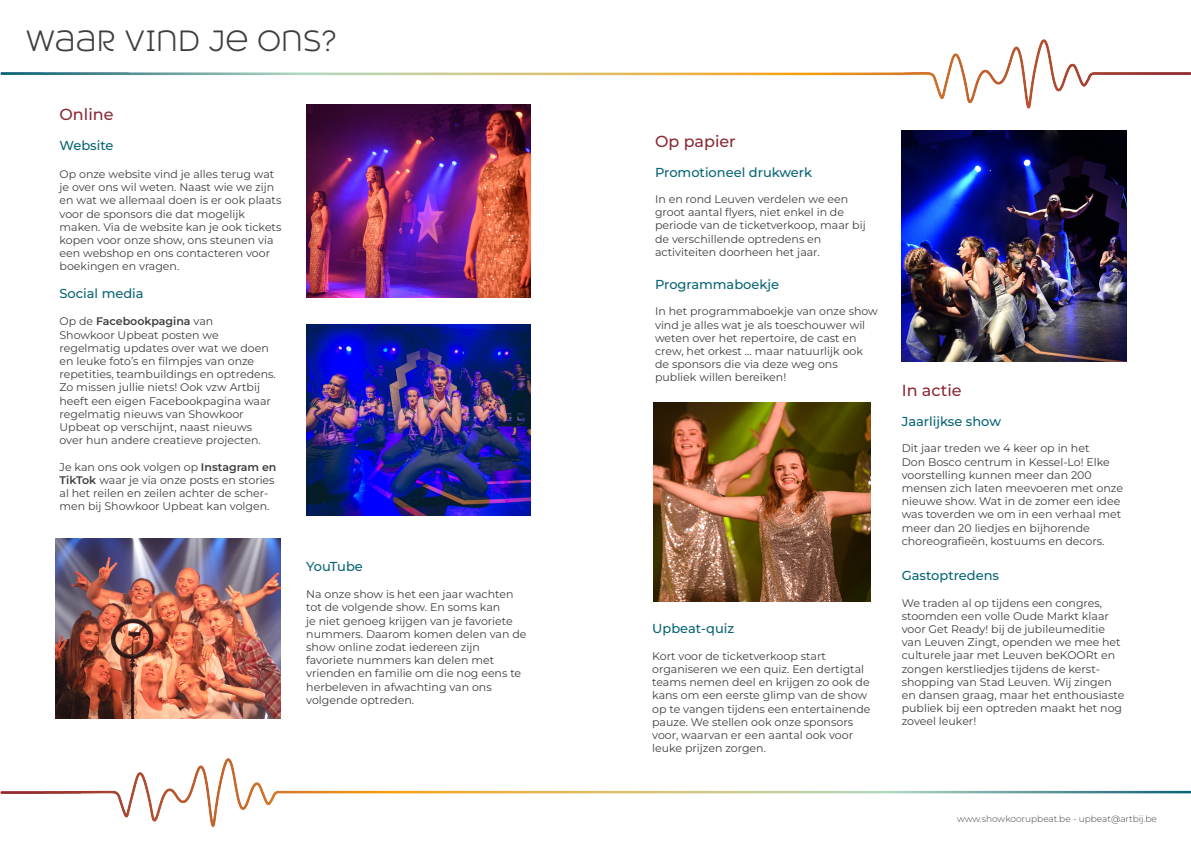
<style>
.page{position:relative;width:1191px;height:842px;background:#fff}
.page>*{position:absolute;margin:0;border:0;box-sizing:border-box;transform-origin:0 0}
.t1{font:300 28px "Heavitas Neue";color:#3e3e3f}
.t2{font:500 16px "Montserrat";color:#8b2a34}
.t3{font:500 13px "Montserrat";color:#086575}
.t4{font:11px/13.2px "Montserrat";color:#3e3e3f}
.t5{font:300 9px "Montserrat";color:#3e3e3f}
.s1{font-weight:600}
</style>
<div class="page">
<img style="left:0;top:758px;width:1191px;height:68px">
<img style="left:653px;top:403px;width:217px;height:198px">
<img style="left:901px;top:130px;width:225px;height:231px">
<img style="left:56px;top:539px;width:224px;height:179px">
<img style="left:306px;top:108px;width:225px;height:190px">
<img style="left:306px;top:324px;width:225px;height:192px">
<img style="left:0;top:40px;width:1191px;height:68px">
<p class="t1" style="left:26px;top:24px;width:313px">WAAR VIND JE ONS?</p>
<p class="t2" style="left:60px;top:104px;width:55px">Online</p>
<p class="t3" style="left:60px;top:137px;width:55px">Website</p>
<p class="t4" style="left:60px;top:167px;width:223px">Op onze website vind je alles terug wat je over ons wil weten. Naast wie we zijn en wat we allemaal doen is er ook plaats voor de sponsors die dat mogelijk maken. Via de website kan je ook tickets kopen voor onze show, ons steunen via een webshop en ons contacteren voor boekingen en vragen.</p>
<p class="t3" style="left:60px;top:284px;width:86px">Social media</p>
<p class="t4" style="left:60px;top:314px;width:218px">Op de <span class="s1">Facebookpagina</span> van<br>Showkoor Upbeat posten we regelmatig updates over wat we doen en leuke foto’s en filmpjes van onze repetities, teambuildings en optredens.<br>Zo missen jullie niets! Ook vzw Artbij heeft een eigen Facebookpagina waar regelmatig nieuws van Showkoor</p>
<p class="t4" style="left:60px;top:420px;width:203px">Upbeat op verschijnt, naast nieuws over hun andere creatieve projecten.</p>
<p class="t4" style="left:60px;top:460px;width:218px">Je kan ons ook volgen op <span class="s1">Instagram en TikTok</span> waar je via onze posts en stories al het reilen en zeilen achter de scher&shy;men bij Showkoor Upbeat kan volgen.</p>
<p class="t3" style="left:306px;top:557px;width:58px">YouTube</p>
<p class="t4" style="left:306px;top:587px;width:222px">Na onze show is het een jaar wachten tot de volgende show. En soms kan<br>je niet genoeg krijgen van je favoriete nummers. Daarom komen delen van de show online zodat iedereen zijn</p>
<p class="t4" style="left:306px;top:653px;width:189px">favoriete nummers kan delen met</p>
<p class="t4" style="left:306px;top:666px;width:216px">vrienden en familie om die nog eens te herbeleven in afwachting van ons</p>
<p class="t4" style="left:306px;top:693px;width:109px">volgende optreden.</p>
<p class="t2" style="left:655px;top:130px;width:82px">Op papier</p>
<p class="t3" style="left:655px;top:163px;width:159px">Promotioneel drukwerk</p>
<p class="t4" style="left:655px;top:192px;width:212px">In en rond Leuven verdelen we een groot aantal flyers, niet enkel in de periode van de ticketverkoop, maar bij de verschillende optredens en activiteiten doorheen het jaar.</p>
<p class="t3" style="left:655px;top:275px;width:126px">Programmaboekje</p>
<p class="t4" style="left:655px;top:304px;width:224px">In het programmaboekje van onze show vind je alles wat je als toeschouwer wil weten over het repertoire, de cast en crew, het orkest ... maar natuurlijk ook de sponsors die via deze weg ons</p>
<p class="t4" style="left:655px;top:370px;width:133px">publiek willen bereiken!</p>
<p class="t3" style="left:652px;top:620px;width:83px">Upbeat-quiz</p>
<p class="t4" style="left:652px;top:649px;width:220px">Kort voor de ticketverkoop start organiseren we een quiz. Een dertigtal teams nemen deel en krijgen zo ook de kans om een eerste glimp van de show op te vangen tijdens een entertainende pauze. We stellen ook onze sponsors voor, waarvan er een aantal ook voor leuke prijzen zorgen.</p>
<p class="t2" style="left:901px;top:379px;width:61px">In actie</p>
<p class="t3" style="left:901px;top:412px;width:101px">Jaarlijkse show</p>
<p class="t4" style="left:901px;top:441px;width:189px">Dit jaar treden we 4 keer op in het</p>
<p class="t4" style="left:901px;top:455px;width:210px">Don Bosco centrum in Kessel-Lo! Elke</p>
<p class="t4" style="left:901px;top:468px;width:223px">voorstelling kunnen meer dan 200 mensen zich laten meevoeren met onze nieuwe show. Wat in de zomer een idee was toverden we om in een verhaal met meer dan 20 liedjes en bijhorende</p>
<p class="t4" style="left:901px;top:534px;width:204px">choreografieën, kostuums en decors.</p>
<p class="t3" style="left:901px;top:566px;width:99px">Gastoptredens</p>
<p class="t4" style="left:901px;top:596px;width:224px">We traden al op tijdens een congres, stoomden een volle Oude Markt klaar voor Get Ready! bij de jubileumeditie van Leuven Zingt, openden we mee het culturele jaar met Leuven beKOORt en zongen kerstliedjes tijdens de kerst&shy;shopping van Stad Leuven. Wij zingen en dansen graag, maar het enthousiaste publiek bij een optreden maakt het nog zoveel leuker!</p>
<p class="t5" style="left:957px;top:812px;width:201px">www.showkoorupbeat.be - upbeat@artbij.be</p>
</div>
